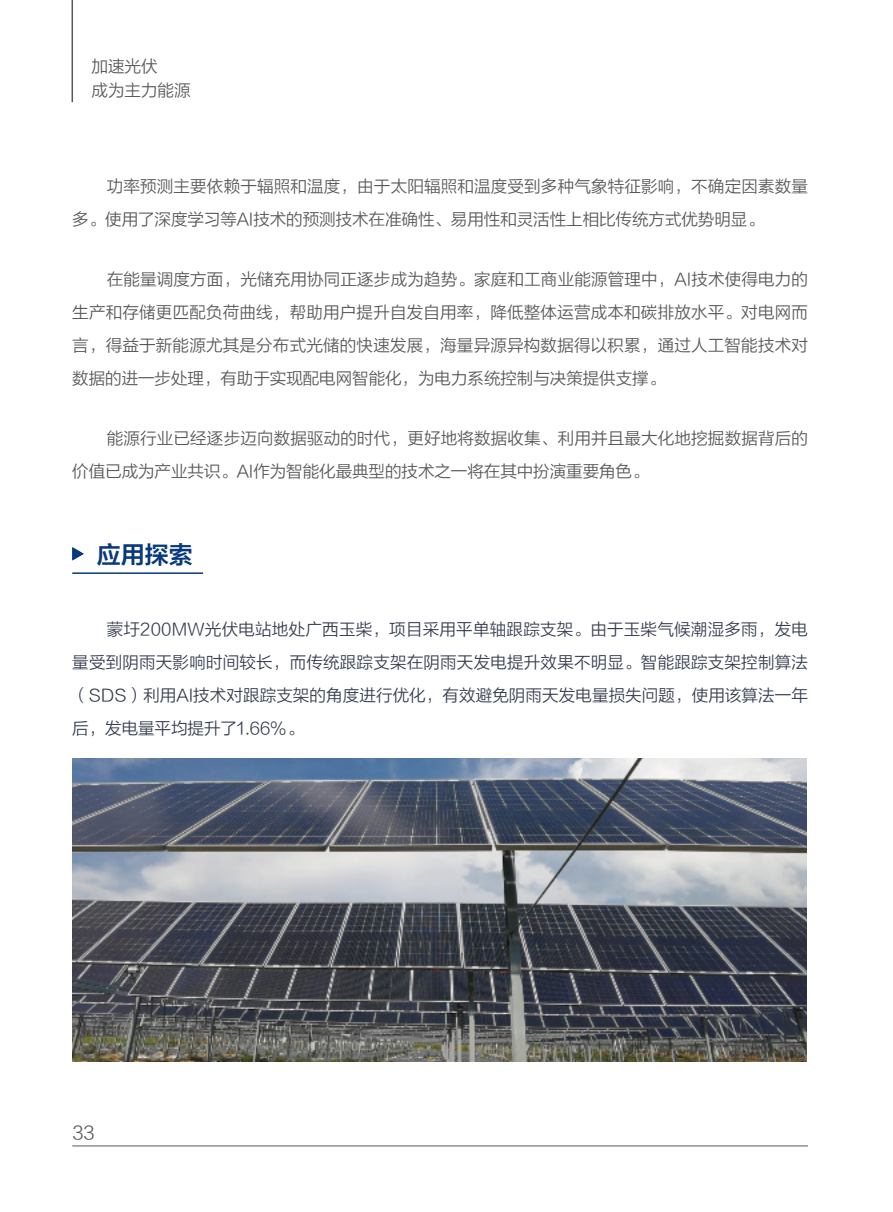
<style>
.page{position:relative;width:893px;height:1212px;background:#fff}
.page>*{position:absolute;margin:0;border:0;box-sizing:border-box;transform-origin:0 0}
.t1{font:24px "FZLTZCHK GBK1 0";color:#06397d}
.t2{font:18px "FZLTXIHJW GB1 0";color:#595757}
.t3{font:16.5px/33px "FZLTXIHJW GB1 0";color:#595757}
.t4{font:16.5px/33px "FZLTXIHJW GB1 0";letter-spacing:.005em;color:#353c4f;text-align:justify}
</style>
<div class="page">
<svg style="left:72px;top:547px;width:12px;height:13px"></svg>
<hr style="left:72px;top:572px;width:131px;height:2px;background:#06397d">
<img style="left:72px;top:758px;width:734px;height:303px">
<hr style="left:72px;top:0;width:1px;height:102px;background:#595757">
<hr style="left:72px;top:1145px;width:736px;height:1px;background:#595757">
<p class="t3" style="left:92px;top:55px;width:100px;line-height:24px">加速光伏<br>成为主力能源</p>
<p class="t3" style="left:72px;top:170px;width:737px;text-indent:35px">功率预测主要依赖于辐照和温度，由于太阳辐照和温度受到多种气象特征影响，不确定因素数量多。使用了深度学习等AI技术的预测技术在准确性、易用性和灵活性上相比传统方式优势明显。</p>
<p class="t3" style="left:72px;top:263px;width:737px;text-align:justify;text-indent:35px">在能量调度方面，光储充用协同正逐步成为趋势。家庭和工商业能源管理中，AI技术使得电力的生产和存储更匹配负荷曲线，帮助用户提升自发自用率，降低整体运营成本和碳排放水平。对电网而言，得益于新能源尤其是分布式光储的快速发展，海量异源异构数据得以积累，通过人工智能技术对数据的进一步处理，有助于实现配电网智能化，为电力系统控制与决策提供支撑。</p>
<p class="t3" style="left:72px;top:422px;width:737px;text-indent:35px">能源行业已经逐步迈向数据驱动的时代，更好地将数据收集、利用并且最大化地挖掘数据背后的价值已成为产业共识。AI作为智能化最典型的技术之一将在其中扮演重要角色。</p>
<h1 class="t1" style="left:97px;top:541px;width:97px">应用探索</h1>
<p class="t4" style="left:72px;top:613px;width:737px;text-indent:35px">蒙圩200MW光伏电站地处广西玉柴，项目采用平单轴跟踪支架。由于玉柴气候潮湿多雨，发电量受到阴雨天影响时间较长，而传统跟踪支架在阴雨天发电提升效果不明显。智能跟踪支架控制算法（SDS）利用AI技术对跟踪支架的角度进行优化，有效避免阴雨天发电量损失问题，使用该算法一年后，发电量平均提升了1.66%。</p>
<p class="t2" style="left:72px;top:1122px;width:24px">33</p>
</div>
